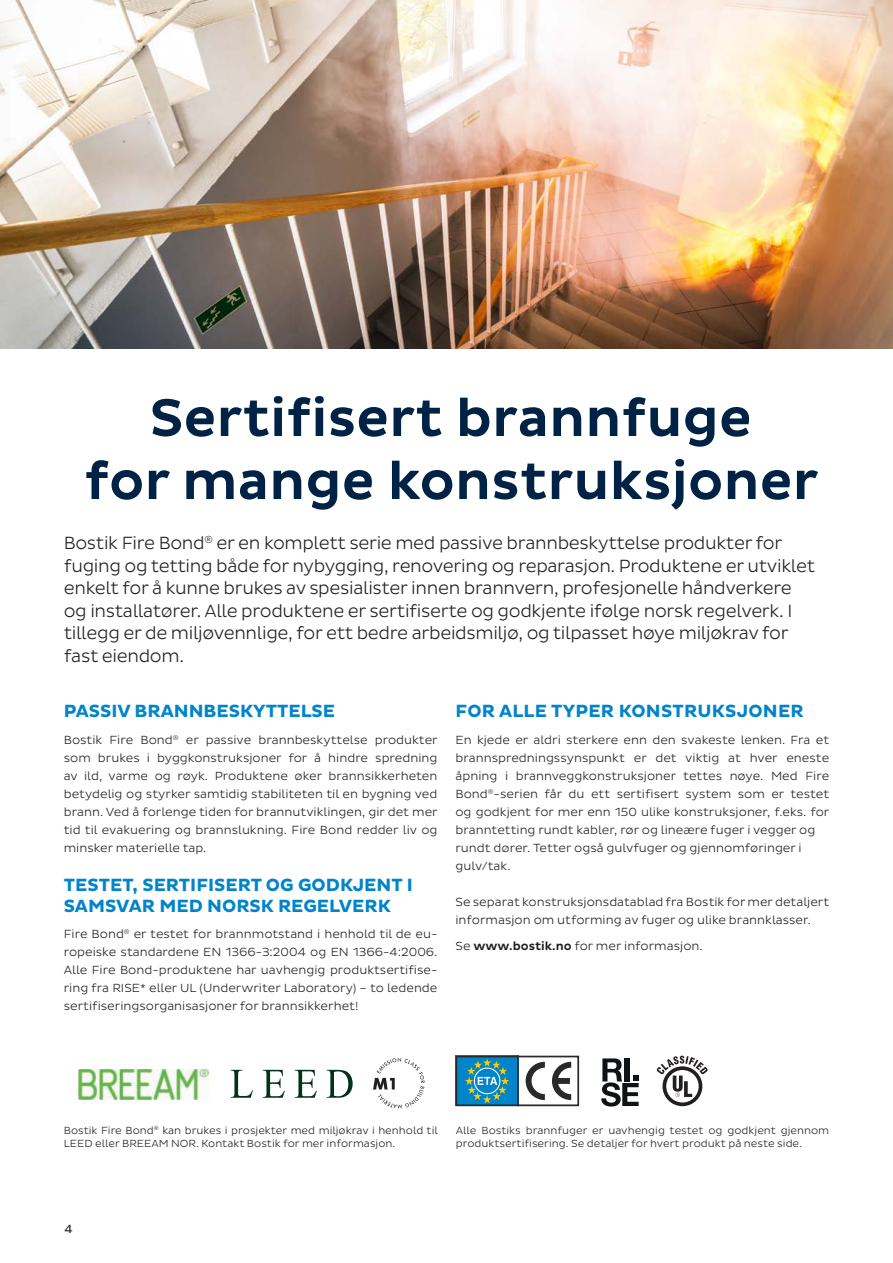
<style>
.page{position:relative;width:893px;height:1263px;background:#fff}
.page>*{position:absolute;margin:0;border:0;box-sizing:border-box;transform-origin:0 0}
.t1{font:500 54px/63px "Bostik";color:#002245;text-align:center}
.t2{font:300 18px/22.5px "Bostik";letter-spacing:-.02em;color:#231f20}
.t3{font:700 18px/21px "Bostik";color:#0084ca}
.t4{font:300 12px/18px "Bostik";color:#231f20;text-align:justify}
.t5{font:12px "Bostik";color:#231f20}
.t6{font:300 10.5px/13.5px "Bostik";color:#231f20}
.s1{font-weight:500}
</style>
<div class="page">
<img style="left:0;top:0;width:893px;height:349px">
<svg style="left:657px;top:1056px;width:51px;height:50px"></svg>
<div style="left:455px;top:1056px;width:64px;height:50px;background:#0084ca"></div>
<svg style="left:465px;top:1059px;width:44px;height:44px"></svg>
<svg style="left:526px;top:1062px;width:19px;height:38px"></svg>
<svg style="left:552px;top:1062px;width:19px;height:38px"></svg>
<div style="left:455px;top:1056px;width:124px;height:50px;border:2px solid #2b2a28"></div>
<hr style="left:517px;top:1056px;width:2px;height:50px;background:#2b2a28">
<svg style="left:601px;top:1058px;width:38px;height:49px"></svg>
<svg style="left:373px;top:1058px;width:52px;height:51px"></svg>
<img style="left:79px;top:1069px;width:129px;height:30px">
<svg style="left:231px;top:1070px;width:122px;height:28px"></svg>
<h1 class="t1" style="left:84px;top:387px;width:736px">Sertifisert brannfuge<br>for mange konstruksjoner</h1>
<p class="t2" style="left:64px;top:532px;width:753px">Bostik Fire Bond<sup>®</sup> er en komplett serie med passive brannbeskyttelse produkter for fuging og tetting både for nybygging, renovering og reparasjon. Produktene er utviklet enkelt for å kunne brukes av spesialister innen brannvern, profesjonelle håndverkere og installatører. Alle produktene er sertifiserte og godkjente ifølge norsk regelverk. I tillegg er de miljøvennlige, for ett bedre arbeidsmiljø, og tilpasset høye miljøkrav for fast eiendom.</p>
<h2 class="t3" style="left:64px;top:701px;width:273px">PASSIV BRANNBESKYTTELSE</h2>
<p class="t4" style="left:64px;top:731px;width:375px">Bostik Fire Bond<sup>®</sup> er passive brannbeskyttelse produkter som brukes i byggkonstruksjoner for å hindre spredning av ild, varme og røyk. Produktene øker brannsikkerheten betydelig og styrker samtidig stabiliteten til en bygning ved brann. Ved å forlenge tiden for brannutviklingen, gir det mer tid til evakuering og brannslukning. Fire Bond redder liv og minsker materielle tap.</p>
<h2 class="t3" style="left:64px;top:875px;width:350px">TESTET, SERTIFISERT OG GODKJENT I<br>SAMSVAR MED NORSK REGELVERK</h2>
<p class="t4" style="left:64px;top:925px;width:375px">Fire Bond<sup>®</sup> er testet for brannmotstand i henhold til de eu&shy;ropeiske standardene EN 1366-3:2004 og EN 1366-4:2006.<br>Alle Fire Bond-produktene har uavhengig produktsertifise&shy;ring fra RISE* eller UL (Underwriter Laboratory) – to ledende sertifiseringsorganisasjoner for brannsikkerhet!</p>
<h2 class="t3" style="left:456px;top:701px;width:350px">FOR ALLE TYPER KONSTRUKSJONER</h2>
<p class="t4" style="left:455px;top:731px;width:375px;text-align:left">En kjede er aldri sterkere enn den svakeste lenken. Fra et brannspredningssynspunkt er det viktig at hver eneste åpning i brannveggkonstruksjoner tettes nøye. Med Fire Bond<sup>®</sup>-serien får du ett sertifisert system som er testet og godkjent for mer enn 150 ulike konstruksjoner, f.eks. for branntetting rundt kabler, rør og lineære fuger i vegger og rundt dører. Tetter også gulvfuger og gjennomføringer i gulv/tak.</p>
<p class="t4" style="left:455px;top:893px;width:375px">Se separat konstruksjonsdatablad fra Bostik for mer detaljert informasjon om utforming av fuger og ulike brannklasser.</p>
<p class="t4" style="left:455px;top:937px;width:249px">Se <span class="s1">www.bostik.no</span> for mer informasjon.</p>
<p class="t6" style="left:64px;top:1123px;width:375px">Bostik Fire Bond<sup>®</sup> kan brukes i prosjekter med miljøkrav i henhold til<br>LEED eller BREEAM NOR. Kontakt Bostik for mer informasjon.</p>
<p class="t6" style="left:456px;top:1123px;width:375px">Alle Bostiks brannfuger er uavhengig testet og godkjent gjennom produktsertifisering. Se detaljer for hvert produkt på neste side.</p>
<p class="t5" style="left:65px;top:1222px;width:10px">4</p>
</div>
